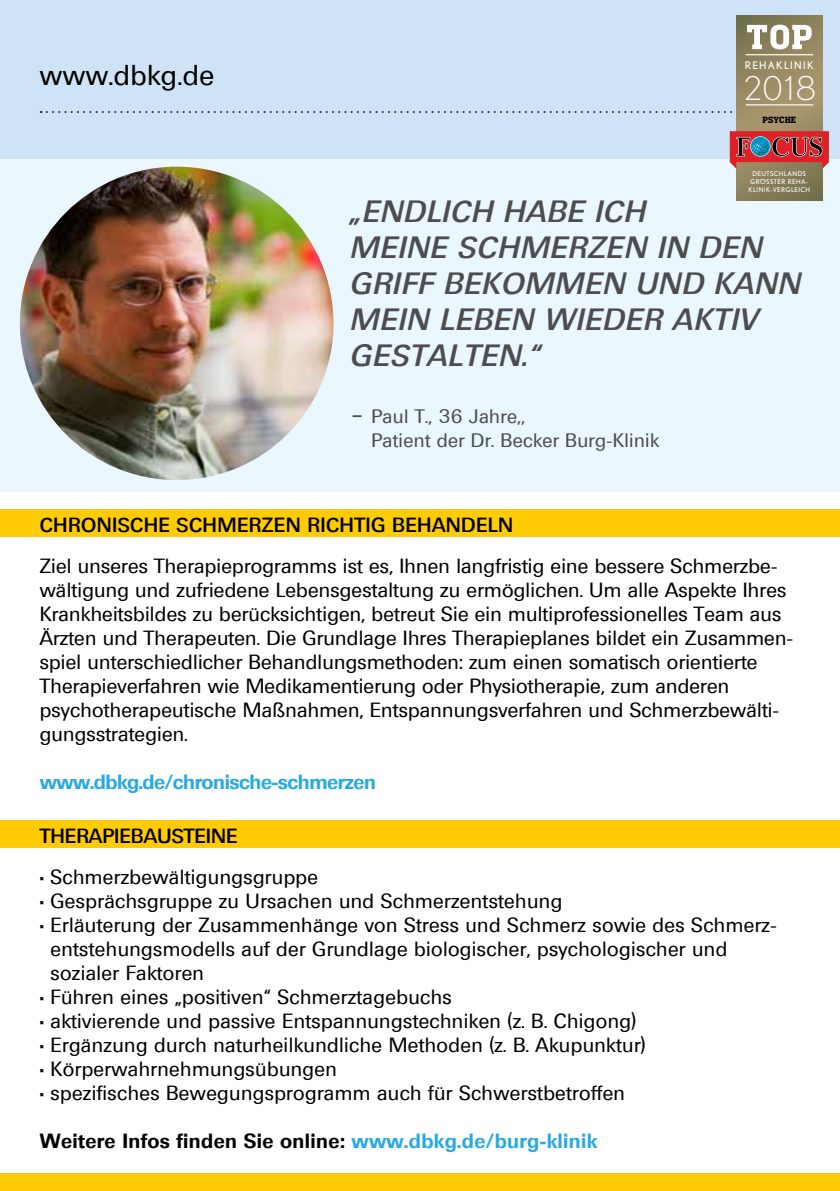
<style>
.page{position:relative;width:840px;height:1191px;background:#fff}
.page>*{position:absolute;margin:0;border:0;box-sizing:border-box;transform-origin:0 0}
.t1{font:300 32.6px "Nobel";color:#fff}
.t2{font:italic 500 30px/36px "Ultimate";letter-spacing:.03em;color:#4d4d4f}
.t3{font:28px "Ultimate";letter-spacing:.02em;color:#000}
.t4{font:20px/24px "Ultimate";letter-spacing:.01em;color:#000}
.t5{font:600 20px "Ultimate";letter-spacing:.02em;color:#000}
.t6{font:500 20px "Ultimate";letter-spacing:.02em;color:#000}
.t7{font:600 20px "Ultimate";letter-spacing:-.02em;color:#27aae1}
.t8{font:500 20px "Ultimate";color:#000}
.t9{font:19px/24px "Ultimate";letter-spacing:.02em;color:#4d4d4f}
.t10{font:10.4px "Nobel";letter-spacing:.105em;color:#fff}
.t11{font:700 8.4px "Heron Serif";letter-spacing:.01em;color:#000}
.t12{font:6.6px/7.8px "Nobel";letter-spacing:.045em;color:#fff;text-align:center}
.s1{font-weight:600}
.s2{color:#27aae1}
</style>
<div class="page">
<div style="left:0;top:1174px;width:839px;height:17px;background:#ffcb05"></div>
<div style="left:0;top:0;width:839px;height:338px;background:#cee3f6"></div>
<div style="left:0;top:159px;width:839px;height:333px;background:#eaf7fe"></div>
<svg style="left:41px;top:111px;width:692px;height:2px"></svg>
<img style="left:20px;top:167px;width:313px;height:313px;border-radius:157px">
<div style="left:0;top:509px;width:839px;height:27px;background:#ffcb05"></div>
<div style="left:0;top:820px;width:839px;height:27px;background:#ffcb05"></div>
<svg style="left:736px;top:15px;width:85px;height:185px"></svg>
<svg style="left:729px;top:131px;width:99px;height:38px"></svg>
<hr style="left:745px;top:104px;width:67px;height:1px;background:#fff">
<hr style="left:745px;top:54px;width:67px;height:1px;background:#fff">
<svg style="left:746px;top:25px;width:65px;height:24px"></svg>
<h3 class="t3" style="left:40px;top:58px;width:176px">www.dbkg.de</h3>
<p class="t10" style="left:744px;top:59px;width:71px">REHAKLINIK</p>
<h1 class="t1" style="left:742px;top:69px;width:75px">2018</h1>
<p class="t11" style="left:762px;top:114px;width:35px">PSYCHE</p>
<p class="t12" style="left:748px;top:170px;width:63px">DEUTSCHLANDS<br>GRÖSSTER REHA-<br>KLINIK-VERGLEICH</p>
<h2 class="t2" style="left:349px;top:193px;width:451px">„ENDLICH HABE ICH<br>MEINE SCHMERZEN IN DEN<br>GRIFF BEKOMMEN UND KANN<br>MEIN LEBEN WIEDER AKTIV<br>GES</h2>
<h2 class="t2" style="left:409px;top:337px;width:132px">TALTEN.“</h2>
<p class="t9" style="left:371px;top:404px;width:289px;text-indent:-20px">– Paul T., 36 Jahre,,<br>Patient der Dr. Becker Burg-Klinik</p>
<p class="t6" style="left:40px;top:513px;width:474px">CH RONISCHE SCHMERZEN RICHTIG BEHANDELN</p>
<p class="t4" style="left:40px;top:554px;width:754px">Ziel unseres Therapieprogramms ist es, Ihnen langfristig eine bessere Schmerzbe&shy;wältigung und zufriedene Lebensgestaltung zu ermöglichen. Um alle Aspekte Ihres Krankheitsbildes zu berücksichtigen, betreut Sie ein multiprofessionelles Team aus Ärzten und Therapeuten. Die Grundlage Ihres Therapieplanes bildet ein Zusammen&shy;spiel unterschiedlicher Behandlungsmethoden: zum einen somatisch orientierte Therapieverfahren wie Medikamentierung oder Physiotherapie, zum anderen psychotherapeutische Maßnahmen, Entspannungsverfahren und Schmerzbewälti&shy;gungsstrategien.</p>
<p class="t7" style="left:40px;top:770px;width:337px">www.dbkg.de/chronische-schmerzen</p>
<p class="t8" style="left:40px;top:824px;width:199px">TH ERAPIEBAUSTEINE</p>
<p class="t4" style="left:40px;top:865px;width:280px"><span class="s1">•</span> Schmerzbewältigungsgruppe</p>
<p class="t4" style="left:40px;top:889px;width:523px"><span class="s1">•</span> Gesprächsgruppe zu Ursachen und Schmerzentstehung</p>
<p class="t4" style="left:50px;top:913px;width:727px;text-indent:-11px"><span class="s1">•</span> Erläuterung der Zusammenhänge von Stress und Schmerz sowie des Schmerz&shy;entstehungsmodells auf der Grundlage biologischer, psychologischer und sozialer Faktoren</p>
<p class="t4" style="left:40px;top:985px;width:413px"><span class="s1">•</span> Führen eines „positiven“ Schmerztagebuchs</p>
<p class="t4" style="left:40px;top:1009px;width:597px"><span class="s1">•</span> aktivierende und passive Entspannungstechniken (z. B. Chigong)</p>
<p class="t4" style="left:40px;top:1033px;width:607px"><span class="s1">•</span> Ergänzung durch naturheilkundliche Methoden (z. B. Akupunktur)</p>
<p class="t4" style="left:40px;top:1057px;width:298px"><span class="s1">•</span> Körperwahrnehmungsübungen</p>
<p class="t4" style="left:40px;top:1081px;width:586px"><span class="s1">•</span> spezifisches Bewegungsprogramm auch für Schwerstbetroffen</p>
<p class="t5" style="left:40px;top:1129px;width:558px">Weitere Infos finden Sie online: <span class="s2">www.dbkg.de/burg-klinik</span></p>
</div>
